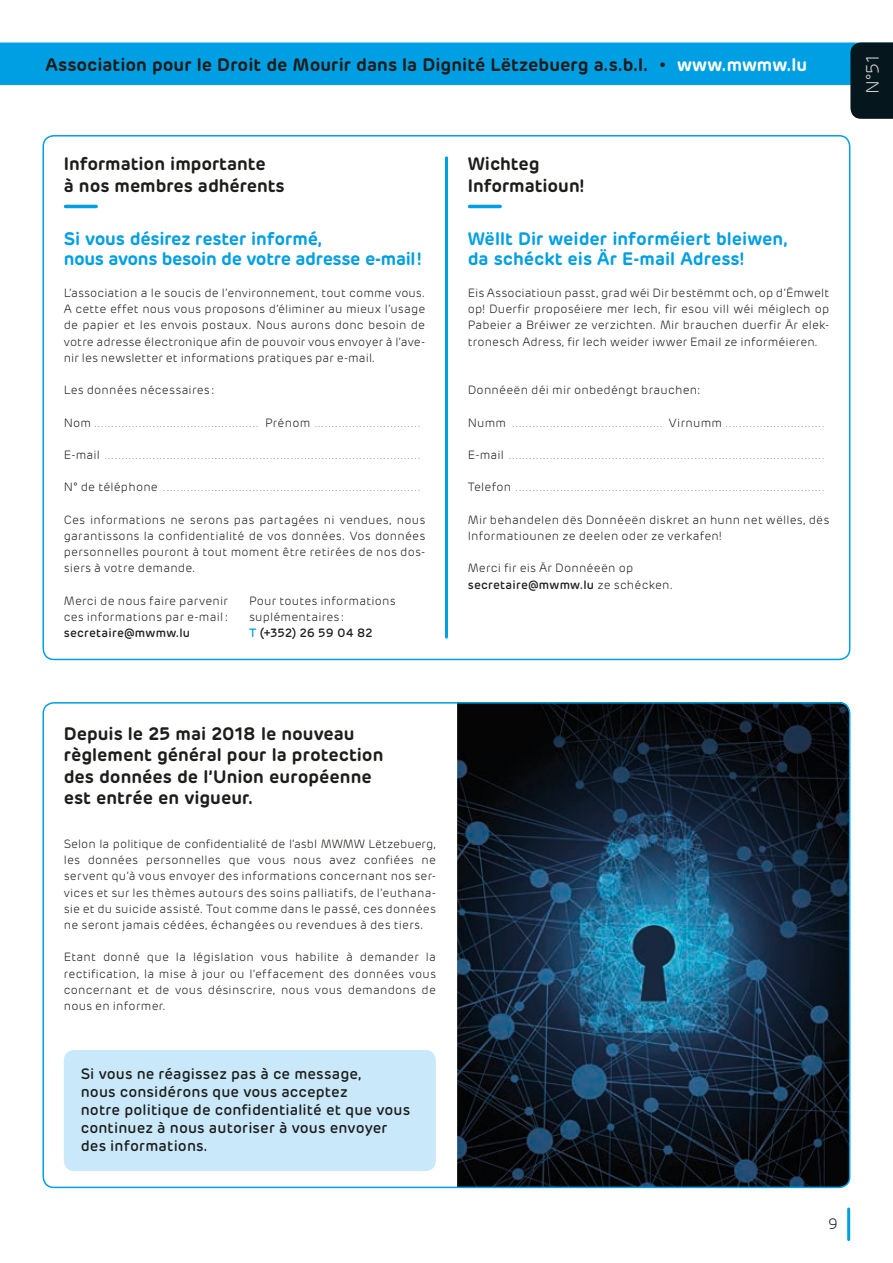
<style>
.page{position:relative;width:893px;height:1263px;background:#fff}
.page>*{position:absolute;margin:0;border:0;box-sizing:border-box;transform-origin:0 0}
.t1{font:600 18px/21.6px "Rubrik";color:#1d1d1b}
.t2{font:600 18px/20.4px "Rubrik";letter-spacing:-.005em;color:#009fe3}
.t3{font:300 18px "Rubrik";color:#d1d1d1}
.t4{font:500 15px/18px "Rubrik";letter-spacing:.01em;color:#1d1d1b}
.t5{font:300 15px "Rubrik";color:#1d1d1b}
.t6{font:300 12px/16.2px "Rubrik";letter-spacing:.02em;color:#1d1d1b;text-align:justify}
.t7{font:500 12px "Rubrik";letter-spacing:.02em;color:#1d1d1b}
.t8{font:300 7.5px "Rubrik";color:#1d1d1b}
.s1{font-weight:500}
.s2{color:#fff}
.s3{font-size:12px}
.s4{font-weight:500;color:#009fe3}
</style>
<div class="page">
<img style="left:457px;top:702px;width:393px;height:485px">
<div style="left:64px;top:1050px;width:372px;height:121px;background:#c9e9fb;border-radius:11px"></div>
<svg style="left:0;top:43px;width:893px;height:76px"></svg>
<hr style="left:847px;top:1209px;width:3px;height:30px;background:#009fe3">
<hr style="left:66px;top:205px;width:30px;height:3px;background:#009fe3">
<hr style="left:469px;top:205px;width:31px;height:3px;background:#009fe3">
<hr style="left:445px;top:158px;width:3px;height:479px;background:#009fe3">
<h1 class="t1" style="left:45px;top:54px;width:763px">Association pour le Droit de Mourir dans la Dignité Lëtzebuerg a.s.b.l. <span class="s1">•</span> <span class="s2">www.mwmw.lu</span></h1>
<h1 class="t3" style="left:862px;top:94px;width:40px;rotate:-90deg">N°51</h1>
<h1 class="t1" style="left:64px;top:153px;width:222px">Information importante<br>à nos membres adhérents</h1>
<h1 class="t2" style="left:64px;top:228px;width:359px">Si vous désirez rester informé,<br>nous avons besoin de votre adresse e-mail!</h1>
<p class="t6" style="left:64px;top:285px;width:363px">L’association a le soucis de l’environnement, tout comme vous.<br>A cette effet nous vous proposons d’éliminer au mieux l’usage de papier et les envois postaux. Nous aurons donc besoin de votre adresse électronique afin de pouvoir vous envoyer à l’ave&shy;nir les newsletter et informations pratiques par e-mail.</p>
<p class="t6" style="left:64px;top:382px;width:152px">Les données nécessaires:</p>
<p class="t8" style="left:64px;top:420px;width:358px"><span class="s3">Nom</span> ................................................ <span class="s3">Prénom</span> ...............................</p>
<p class="t8" style="left:64px;top:452px;width:358px"><span class="s3">E-mail</span> ............................................................................................</p>
<p class="t8" style="left:64px;top:484px;width:358px"><span class="s3">N° de téléphone</span> ...........................................................................</p>
<p class="t6" style="left:64px;top:512px;width:363px">Ces informations ne serons pas partagées ni vendues, nous garantissons la confidentialité de vos données. Vos données personnelles pouront à tout moment être retirées de nos dos&shy;siers à votre demande.</p>
<p class="t6" style="left:64px;top:593px;width:166px">Merci de nous faire parvenir ces informations par e-mail:</p>
<p class="t7" style="left:64px;top:626px;width:128px">secretaire@mwmw.lu</p>
<p class="t6" style="left:249px;top:593px;width:148px;text-align:left">Pour toutes informations suplémentaires:<br><span class="s4">T</span> <span class="s1">(+352) 26 59 04 82</span></p>
<h1 class="t1" style="left:468px;top:153px;width:118px">Wichteg<br>Informatioun!</h1>
<h1 class="t2" style="left:468px;top:228px;width:321px">Wëllt Dir weider informéiert bleiwen, da schéckt eis Är E-mail Adress!</h1>
<p class="t6" style="left:468px;top:285px;width:363px">Eis Associatioun passt, grad wéi Dir bestëmmt och, op d’Ëmwelt op! Duerfir proposéiere mer Iech, fir esou vill wéi méiglech op Pabeier a Bréiwer ze verzichten. Mir brauchen duerfir Är elek&shy;tronesch Adress, fir Iech weider iwwer Email ze informéieren.</p>
<p class="t6" style="left:468px;top:382px;width:234px">Donnéeën déi mir onbedéngt brauchen:</p>
<p class="t8" style="left:468px;top:420px;width:358px"><span class="s3">Numm</span> ............................................ <span class="s3">Virnumm</span> .............................</p>
<p class="t8" style="left:468px;top:452px;width:358px"><span class="s3">E-mail</span> ............................................................................................</p>
<p class="t8" style="left:468px;top:484px;width:358px"><span class="s3">Telefon</span> ..........................................................................................</p>
<p class="t6" style="left:468px;top:512px;width:363px">Mir behandelen dës Donnéeën diskret an hunn net wëlles, dës<br>Informatiounen ze deelen oder ze verkafen!</p>
<p class="t6" style="left:468px;top:560px;width:207px">Merci fir eis Är Donnéeën op <span class="s1">secretaire@mwmw.lu</span> ze schécken.</p>
<h1 class="t1" style="left:64px;top:722px;width:321px">Depuis le 25 mai 2018 le nouveau règlement général pour la protection des données de l’Union européenne est entrée en vigueur.</h1>
<p class="t6" style="left:64px;top:836px;width:374px">Selon la politique de confidentialité de l’asbl MWMW Lëtzebuerg, les données personnelles que vous nous avez confiées ne servent qu’à vous envoyer des informations concernant nos ser&shy;vices et sur les thèmes autours des soins palliatifs, de l’euthana&shy;sie et du suicide assisté. Tout comme dans le passé, ces données ne seront jamais cédées, échangées ou revendues à des tiers.</p>
<p class="t6" style="left:64px;top:949px;width:374px">Etant donné que la législation vous habilite à demander la rectification, la mise à jour ou l’effacement des données vous concernant et de vous désinscrire, nous vous demandons de nous en informer.</p>
<p class="t4" style="left:81px;top:1065px;width:331px">Si vous ne réagissez pas à ce message,<br>nous considérons que vous acceptez<br>notre politique de confidentialité et que vous continuez à nous autoriser à vous envoyer des informations.</p>
<p class="t5" style="left:828px;top:1215px;width:11px">9</p>
</div>
